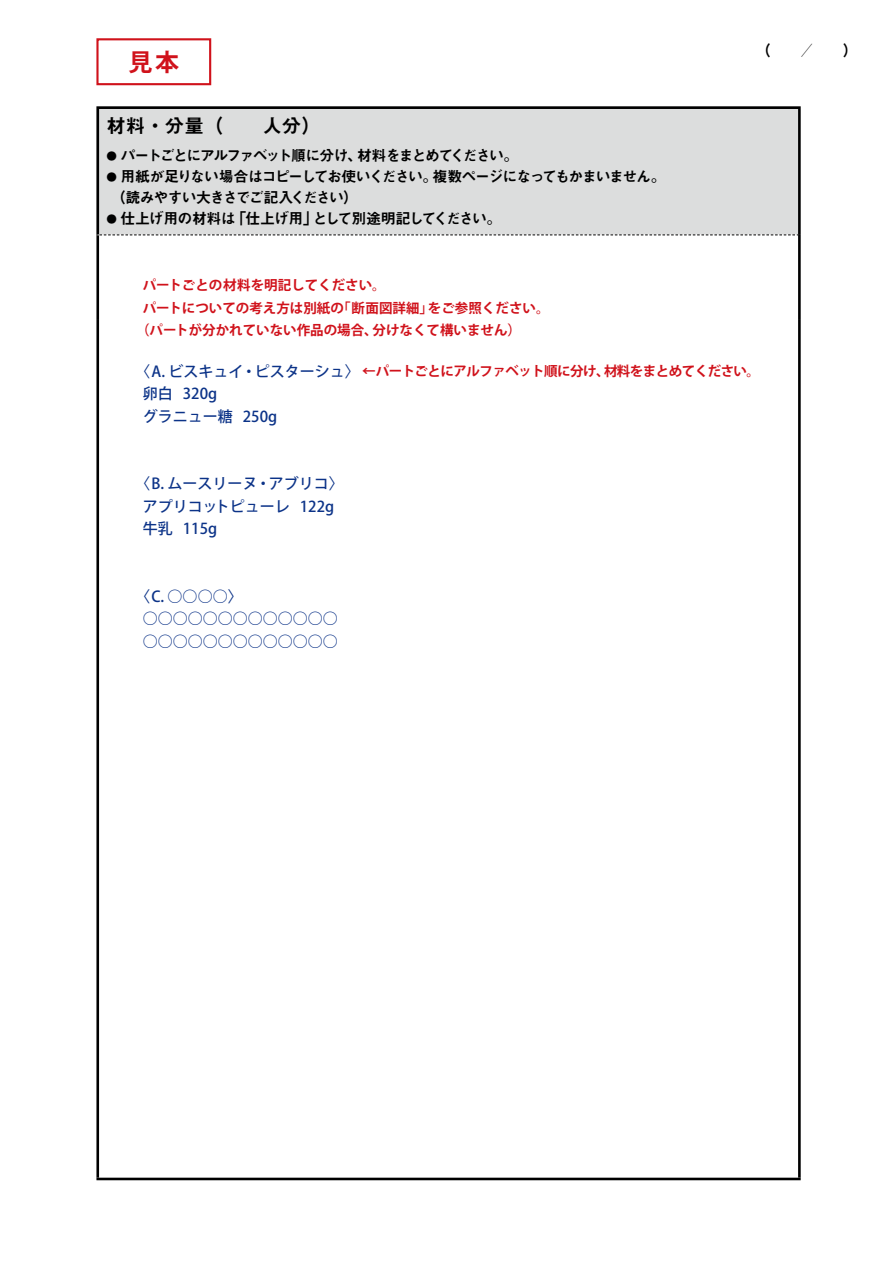
<style>
.page{position:relative;width:893px;height:1263px;background:#fff}
.page>*{position:absolute;margin:0;border:0;box-sizing:border-box;transform-origin:0 0}
.t1{font:700 24px "Koz Go Pro";color:#d0121b}
.t2{font:19.5px "Midashi Go Pro MB31";color:#000}
.t3{font:500 15px/22.5px "Koz Go Pro";color:#0c3388}
.t4{font:15px/21px "Midashi Go Pro MB31";letter-spacing:-.1em;color:#000}
.t5{font:15px "Midashi Go Pro MB31";letter-spacing:-.125em;color:#000}
.t6{font:15px "Midashi Go Pro MB31";letter-spacing:-.035em;color:#000}
.t7{font:15px "Midashi Go Pro MB31";letter-spacing:-.1em;color:#000;scale:.8 1}
.t8{font:700 13.5px "Koz Go Pro";color:#d0121b}
.t9{font:700 13.5px "Koz Go Pro";letter-spacing:-.04em;color:#d0121b}
.t10{font:700 10.5px "Futo Go B101 Pro";color:#000}
.s1{font-weight:700;font-size:13.5px;color:#d0121b}
</style>
<div class="page">
<div style="left:98px;top:108px;width:701px;height:127px;background:#dcdddd"></div>
<hr style="left:798px;top:109px;width:3px;height:126px;background:#000">
<hr style="left:96px;top:235px;width:3px;height:85px;background:#000">
<hr style="left:798px;top:235px;width:3px;height:85px;background:#000">
<hr style="left:96px;top:320px;width:3px;height:858px;background:#000">
<hr style="left:798px;top:320px;width:3px;height:858px;background:#000">
<hr style="left:96px;top:1178px;width:705px;height:2px;background:#000">
<svg style="left:96px;top:234px;width:702px;height:1px"></svg>
<hr style="left:96px;top:106px;width:705px;height:3px;background:#000">
<hr style="left:96px;top:109px;width:3px;height:125px;background:#000">
<div style="left:96px;top:38px;width:115px;height:47px;border:2px solid #d0121b"></div>
<h1 class="t1" style="left:129px;top:47px;width:52px">見本</h1>
<h2 class="t2" style="left:106px;top:110px;width:216px">材料・分量（　　人分(</h2>
<p class="t5" style="left:357px;top:144px;width:163px">材料をまとめてください。</p>
<p class="t4" style="left:120px;top:143px;width:243px">パートごとにアルファベット順に分け、</p>
<p class="t10" style="left:106px;top:147px;width:12px">●</p>
<p class="t4" style="left:433px;top:164px;width:235px">複数ページになってもかまいません。</p>
<p class="t4" style="left:120px;top:164px;width:318px">用紙が足りない場合はコピーしてお使いください。</p>
<p class="t10" style="left:106px;top:168px;width:12px">●</p>
<p class="t4" style="left:313px;top:185px;width:190px;text-indent:-202px">（読みやすい大きさでご記入ください(<br>として別途明記してください。</p>
<p class="t6" style="left:120px;top:207px;width:117px">仕上げ用の材料は</p>
<p class="t4" style="left:232px;top:206px;width:88px">「仕上げ用」</p>
<p class="t10" style="left:106px;top:210px;width:12px">●</p>
<p class="t4" style="left:756px;top:38px;width:16px">)</p>
<p class="t8" style="left:143px;top:277px;width:244px">パートごとの材料を明記してください。</p>
<p class="t8" style="left:428px;top:299px;width:123px">をご参照ください。</p>
<p class="t8" style="left:143px;top:299px;width:203px">パートについての考え方は別紙の</p>
<p class="t8" style="left:337px;top:299px;width:97px">「断面図詳細」</p>
<p class="t8" style="left:136px;top:322px;width:243px">（パートが分かれていない作品の場合、</p>
<p class="t8" style="left:373px;top:322px;width:150px">分けなくて構いません(</p>
<p class="t3" style="left:183px;top:361px;width:194px;text-indent:-48px">〈A. ビスキュイ・ピスターシュ〉 <span class="s1">←<br></span>320g</p>
<p class="t9" style="left:604px;top:363px;width:158px">材料をまとめてください。</p>
<p class="t9" style="left:376px;top:363px;width:235px">パートごとにアルファベット順に分け、</p>
<p class="t3" style="left:143px;top:383px;width:31px">卵白</p>
<p class="t3" style="left:143px;top:406px;width:91px">グラニュー糖</p>
<p class="t3" style="left:243px;top:406px;width:36px">250g</p>
<p class="t3" style="left:300px;top:473px;width:45px;text-indent:-165px">〈B. ムースリーヌ・アブリコ〈<br>122g</p>
<p class="t3" style="left:183px;top:496px;width:108px;text-indent:-40px">アプリコットピューレ<br>115g</p>
<p class="t3" style="left:143px;top:518px;width:31px">牛乳</p>
<p class="t3" style="left:135px;top:586px;width:109px">〈C ○. ○○○〈</p>
<p class="t3" style="left:143px;top:608px;width:196px">○○○○○○○○○○○○○</p>
<p class="t3" style="left:143px;top:631px;width:196px">○○○○○○○○○○○○○</p>
<p class="t7" style="left:801px;top:38px;width:16px">／</p>
<p class="t4" style="left:843px;top:38px;width:16px">(</p>
</div>
